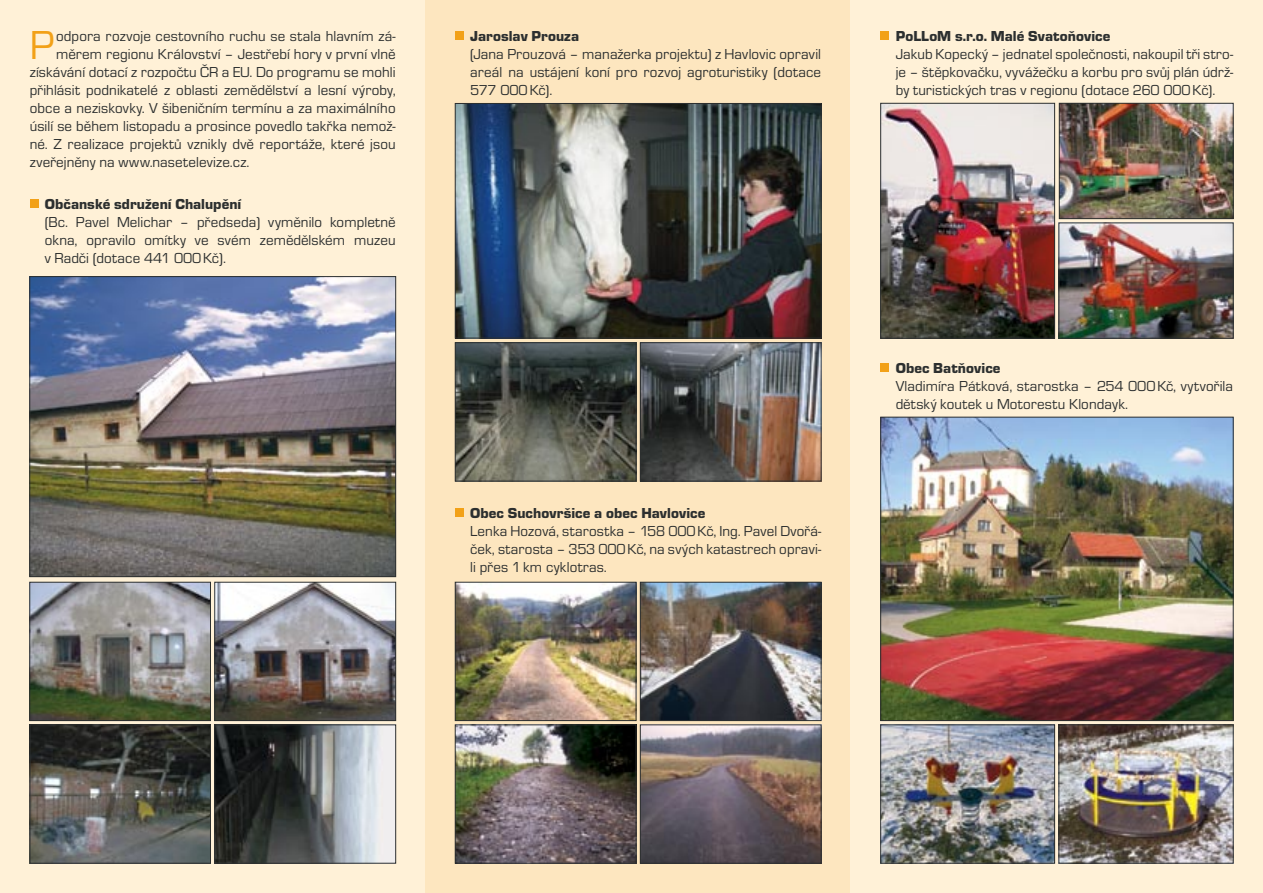
<style>
.page{position:relative;width:1263px;height:893px;background:#fff}
.page>*{position:absolute;margin:0;border:0;box-sizing:border-box;transform-origin:0 0}
.t1{font:42px "Eurostile TCE";color:#f2a118}
.t2{font:15px/18px "Eurostile TCE";letter-spacing:.01em;color:#2c2f2f;text-align:justify}
.t3{font:900 15px "Eurostile TCE";letter-spacing:.005em;color:#2c2f2f}
</style>
<div class="page">
<div style="left:0;top:0;width:425px;height:893px;background:#fff1d7"></div>
<div style="left:425px;top:0;width:425px;height:893px;background:#fde6bf"></div>
<div style="left:850px;top:0;width:413px;height:893px;background:#fff1d7"></div>
<img style="left:32px;top:278px;width:362px;height:297px">
<div style="left:30px;top:276px;width:366px;height:301px;border:1px solid #2c2f2f"></div>
<img style="left:32px;top:584px;width:177px;height:135px">
<div style="left:30px;top:582px;width:181px;height:139px;border:1px solid #2c2f2f"></div>
<img style="left:217px;top:584px;width:177px;height:135px">
<div style="left:215px;top:582px;width:181px;height:139px;border:1px solid #2c2f2f"></div>
<img style="left:32px;top:727px;width:177px;height:134px">
<div style="left:30px;top:725px;width:181px;height:138px;border:1px solid #2c2f2f"></div>
<img style="left:217px;top:727px;width:177px;height:134px">
<div style="left:215px;top:725px;width:181px;height:138px;border:1px solid #2c2f2f"></div>
<img style="left:457px;top:105px;width:362px;height:231px">
<div style="left:455px;top:103px;width:366px;height:235px;border:1px solid #2c2f2f"></div>
<img style="left:457px;top:344px;width:177px;height:135px">
<div style="left:455px;top:342px;width:181px;height:139px;border:1px solid #2c2f2f"></div>
<img style="left:642px;top:344px;width:177px;height:135px">
<div style="left:640px;top:342px;width:181px;height:139px;border:1px solid #2c2f2f"></div>
<div style="left:30px;top:200px;width:8px;height:8px;background:#f2a118"></div>
<div style="left:455px;top:31px;width:9px;height:9px;background:#f2a118"></div>
<div style="left:455px;top:508px;width:9px;height:9px;background:#f2a118"></div>
<img style="left:457px;top:584px;width:177px;height:135px">
<div style="left:455px;top:582px;width:181px;height:139px;border:1px solid #2c2f2f"></div>
<img style="left:642px;top:584px;width:177px;height:135px">
<div style="left:640px;top:582px;width:181px;height:139px;border:1px solid #2c2f2f"></div>
<img style="left:457px;top:727px;width:177px;height:134px">
<div style="left:455px;top:725px;width:181px;height:138px;border:1px solid #2c2f2f"></div>
<img style="left:642px;top:727px;width:177px;height:134px">
<div style="left:640px;top:725px;width:181px;height:138px;border:1px solid #2c2f2f"></div>
<div style="left:881px;top:31px;width:8px;height:9px;background:#f2a118"></div>
<img style="left:882px;top:105px;width:171px;height:231px">
<div style="left:880px;top:103px;width:175px;height:235px;border:1px solid #2c2f2f"></div>
<img style="left:1061px;top:105px;width:170px;height:112px">
<div style="left:1059px;top:103px;width:174px;height:116px;border:1px solid #2c2f2f"></div>
<img style="left:1061px;top:225px;width:170px;height:111px">
<div style="left:1059px;top:223px;width:174px;height:115px;border:1px solid #2c2f2f"></div>
<div style="left:881px;top:363px;width:8px;height:9px;background:#f2a118"></div>
<img style="left:882px;top:419px;width:349px;height:300px">
<div style="left:880px;top:417px;width:353px;height:304px;border:1px solid #2c2f2f"></div>
<img style="left:882px;top:727px;width:171px;height:134px">
<div style="left:880px;top:725px;width:175px;height:138px;border:1px solid #2c2f2f"></div>
<img style="left:1061px;top:727px;width:170px;height:134px">
<div style="left:1059px;top:725px;width:174px;height:138px;border:1px solid #2c2f2f"></div>
<p class="t1" style="left:30px;top:23px;width:26px">P</p>
<p class="t2" style="left:56px;top:27px;width:341px">odpora rozvoje cestovního ruchu se stala hlavním zá-</p>
<p class="t2" style="left:56px;top:45px;width:341px">měrem regionu Království – Jestřebí hory v první vlně</p>
<p class="t2" style="left:30px;top:63px;width:367px">získávání dotací z rozpočtu ČR a EU. Do programu se mohli</p>
<p class="t2" style="left:30px;top:81px;width:367px">přihlásit podnikatelé z oblasti zemědělství a lesní výroby,</p>
<p class="t2" style="left:30px;top:99px;width:367px">obce a neziskovky. V šibeničním termínu a za maximálního</p>
<p class="t2" style="left:30px;top:117px;width:367px">úsilí se během listopadu a prosince povedlo takřka nemož-</p>
<p class="t2" style="left:30px;top:135px;width:367px">né. Z realizace projektů vznikly dvě reportáže, které jsou</p>
<p class="t2" style="left:30px;top:153px;width:221px">zveřejněny na www.nasetelevize.cz.</p>
<p class="t3" style="left:45px;top:196px;width:198px">Občanské sdružení Chalupění</p>
<p class="t2" style="left:45px;top:214px;width:352px">(Bc. Pavel Melichar – předseda) vyměnilo kompletně okna, opravilo omítky ve svém zemědělském muzeu v Radči (dotace 441 000 Kč).</p>
<p class="t3" style="left:470px;top:28px;width:110px">Jaroslav Prouza</p>
<p class="t2" style="left:470px;top:45px;width:352px">(Jana Prouzová – manažerka projektu) z Havlovic opravil areál na ustájení koní pro rozvoj agroturistiky (dotace 577 000 Kč).</p>
<p class="t3" style="left:896px;top:28px;width:216px">PoLLoM s.r.o. Malé Svatoňovice</p>
<p class="t2" style="left:896px;top:45px;width:339px">Jakub Kopecký – jednatel společnosti, nakoupil tři stro&shy;je – štěpkovačku, vyvážečku a korbu pro svůj plán údrž&shy;by turistických tras v regionu (dotace 260 000 Kč).</p>
<p class="t3" style="left:470px;top:505px;width:237px">Obec Suchovršice a obec Havlovice</p>
<p class="t2" style="left:470px;top:523px;width:352px">Lenka Hozová, starostka – 158 000 Kč, Ing. Pavel Dvořá&shy;ček, starosta – 353 000 Kč, na svých katastrech opravi&shy;li přes 1 km cyklotras.</p>
<p class="t3" style="left:896px;top:359px;width:106px">Obec Batňovice</p>
<p class="t2" style="left:896px;top:377px;width:339px">Vladimíra Pátková, starostka – 254 000 Kč, vytvořila dětský koutek u Motorestu Klondayk.</p>
</div>
